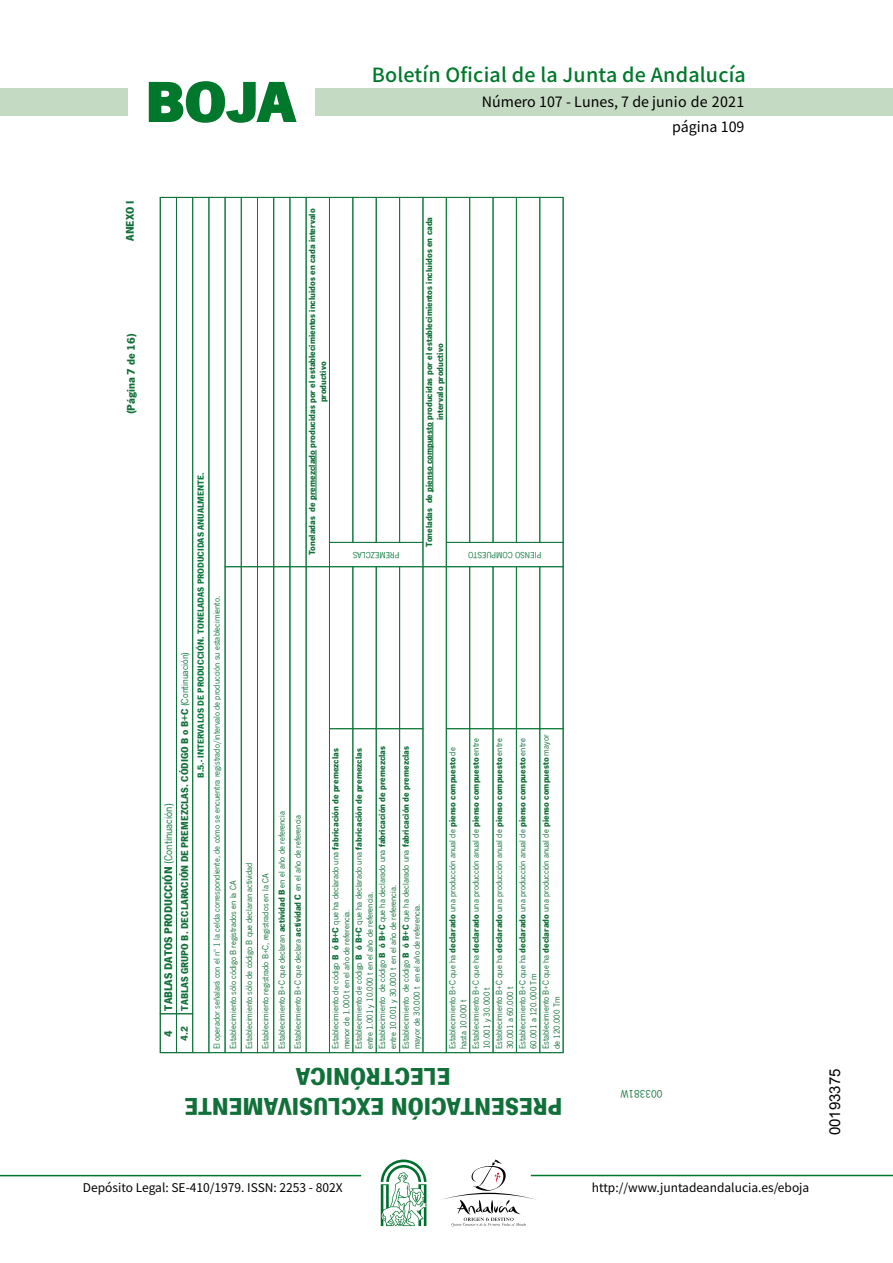
<style>
.page{position:relative;width:893px;height:1263px;background:#fff}
.page>*{position:absolute;margin:0;border:0;box-sizing:border-box;transform-origin:0 0}
.t1{font:700 57.75px "News Got T";color:#00782c;scale:1.14 1}
.t2{font:700 25.2px/30.2px "News Got T";color:#117039;text-align:center}
.t3{font:500 19.5px "Noto Sans HK";letter-spacing:.01em;color:#00782c}
.t4{font:15px "Arial";color:#000}
.t5{font:14.25px/24.5px "Noto Sans HK";color:#000;text-align:right}
.t6{font:12px "Noto Sans HK";color:#000}
.t7{font:700 11.4px "News Got T";color:#117039}
.t8{font:11.4px "News Got T";color:#117039}
.t9{font:700 10.35px "News Got T";color:#117039}
.t10{font:9.15px/10.9px "News Got T";color:#117039}
.t11{font:700 9.15px/10.9px "News Got T";color:#117039;text-align:center}
.t12{font:9.15px "News Got T";color:#0b7a3e}
.t13{font:700 9.15px "News Got T";color:#0b7a3e}
.s1{font-weight:400;color:#0b7a3e}
.s2{font-weight:700}
</style>
<div class="page">
<div style="left:315px;top:88px;width:577px;height:28px;background:#c5dac3"></div>
<div style="left:0;top:88px;width:128px;height:28px;background:#c5dac3"></div>
<hr style="left:0;top:1175px;width:361px;height:1px;background:#00782c">
<hr style="left:531px;top:1175px;width:361px;height:1px;background:#00782c">
<svg style="left:148px;top:81px;width:149px;height:42px"></svg>
<svg style="left:442px;top:1159px;width:100px;height:67px"></svg>
<svg style="left:381px;top:1160px;width:45px;height:66px"></svg>
<div style="left:160px;top:1013px;width:17px;height:40px;border:1px solid #117039"></div>
<div style="left:160px;top:197px;width:17px;height:817px;border:1px solid #117039"></div>
<div style="left:176px;top:1013px;width:17px;height:40px;border:1px solid #117039"></div>
<div style="left:176px;top:197px;width:17px;height:817px;border:1px solid #117039"></div>
<div style="left:192px;top:197px;width:17px;height:856px;border:1px solid #107a3d"></div>
<div style="left:225px;top:567px;width:16px;height:486px;border:1px solid #107a3d"></div>
<div style="left:241px;top:567px;width:17px;height:486px;border:1px solid #107a3d"></div>
<div style="left:257px;top:567px;width:17px;height:486px;border:1px solid #107a3d"></div>
<div style="left:273px;top:567px;width:17px;height:486px;border:1px solid #107a3d"></div>
<div style="left:306px;top:567px;width:23px;height:486px;border:1px solid #107a3d"></div>
<div style="left:329px;top:729px;width:24px;height:324px;border:1px solid #107a3d"></div>
<div style="left:329px;top:567px;width:24px;height:162px;border:1px solid #107a3d"></div>
<div style="left:376px;top:729px;width:24px;height:324px;border:1px solid #107a3d"></div>
<div style="left:376px;top:567px;width:24px;height:162px;border:1px solid #107a3d"></div>
<div style="left:399px;top:729px;width:24px;height:324px;border:1px solid #107a3d"></div>
<div style="left:399px;top:567px;width:24px;height:162px;border:1px solid #107a3d"></div>
<div style="left:225px;top:197px;width:16px;height:370px;border:1px solid #107a3d"></div>
<div style="left:241px;top:197px;width:17px;height:370px;border:1px solid #107a3d"></div>
<div style="left:257px;top:197px;width:17px;height:370px;border:1px solid #107a3d"></div>
<div style="left:273px;top:197px;width:17px;height:370px;border:1px solid #107a3d"></div>
<div style="left:306px;top:197px;width:23px;height:370px;border:1px solid #107a3d"></div>
<hr style="left:316px;top:450px;width:1px;height:50px;background:#117039">
<div style="left:329px;top:542px;width:94px;height:25px;border:1px solid #107a3d"></div>
<div style="left:329px;top:197px;width:24px;height:346px;border:1px solid #107a3d"></div>
<div style="left:376px;top:197px;width:24px;height:346px;border:1px solid #107a3d"></div>
<div style="left:399px;top:197px;width:24px;height:346px;border:1px solid #107a3d"></div>
<div style="left:446px;top:729px;width:24px;height:324px;border:1px solid #107a3d"></div>
<div style="left:446px;top:567px;width:24px;height:162px;border:1px solid #107a3d"></div>
<div style="left:469px;top:729px;width:24px;height:324px;border:1px solid #107a3d"></div>
<div style="left:469px;top:567px;width:24px;height:162px;border:1px solid #107a3d"></div>
<div style="left:493px;top:729px;width:23px;height:324px;border:1px solid #107a3d"></div>
<div style="left:493px;top:567px;width:23px;height:162px;border:1px solid #107a3d"></div>
<div style="left:516px;top:729px;width:24px;height:324px;border:1px solid #107a3d"></div>
<div style="left:516px;top:567px;width:24px;height:162px;border:1px solid #107a3d"></div>
<div style="left:539px;top:729px;width:24px;height:324px;border:1px solid #107a3d"></div>
<div style="left:539px;top:567px;width:24px;height:162px;border:1px solid #107a3d"></div>
<hr style="left:432px;top:422px;width:1px;height:70px;background:#117039">
<div style="left:446px;top:542px;width:117px;height:25px;border:1px solid #0b7a3e"></div>
<div style="left:446px;top:197px;width:24px;height:346px;border:1px solid #107a3d"></div>
<div style="left:469px;top:197px;width:24px;height:346px;border:1px solid #107a3d"></div>
<div style="left:493px;top:197px;width:23px;height:346px;border:1px solid #107a3d"></div>
<div style="left:516px;top:197px;width:24px;height:346px;border:1px solid #107a3d"></div>
<div style="left:539px;top:197px;width:24px;height:346px;border:1px solid #107a3d"></div>
<h1 class="t1" style="left:145px;top:68px;width:133px">BOJA</h1>
<h3 class="t3" style="left:372px;top:64px;width:375px">Boletín Oficial de la Junta de Andalucía</h3>
<h3 class="t5" style="left:482px;top:90px;width:264px">Número 107 - Lunes, 7 de junio de 2021 página 109</h3>
<p class="t7" style="left:123px;top:241px;width:42px;rotate:-90deg">ANEXO I</p>
<p class="t7" style="left:124px;top:414px;width:82px;rotate:-90deg">(Página 7 de 16)</p>
<p class="t13" style="left:195px;top:778px;width:307px;rotate:-90deg">B.5.- INTERVALOS DE PRODUCCIÓN. TONELADAS PRODUCIDAS ANUALMENTE.</p>
<p class="t9" style="left:178px;top:1011px;width:360px;rotate:-90deg">TABLAS GRUPO B. DECLARACIÓN DE PREMEZCLAS. CÓDIGO B o B+C <span class="s1">(Continuación)</span></p>
<p class="t7" style="left:162px;top:1011px;width:209px;rotate:-90deg">TABLAS DATOS PRODUCCIÓN <span class="s1">(Continuación)</span></p>
<p class="t7" style="left:161px;top:1037px;width:8px;rotate:-90deg">4</p>
<p class="t9" style="left:178px;top:1041px;width:16px;rotate:-90deg">4.2</p>
<p class="t11" style="left:306px;top:555px;width:348px;rotate:-90deg">Toneladas de premezclado producidas por el establecimientos incluidos en cada intervalo productivo</p>
<p class="t12" style="left:399px;top:560px;width:48px;rotate:-180deg">PREMEZCLAS</p>
<p class="t11" style="left:423px;top:547px;width:332px;rotate:-90deg">Toneladas de pienso compuesto producidas por el establecimientos incluidos en cada intervalo productivo</p>
<p class="t12" style="left:541px;top:560px;width:75px;rotate:-180deg">PIENSO COMPUESTO</p>
<p class="t12" style="left:212px;top:1049px;width:455px;rotate:-90deg">El operador señalará con el nº 1 la celda correspondiente, de cómo se encuentra registrado/intervalo de producción su establecimiento.</p>
<p class="t10" style="left:225px;top:1049px;width:240px;line-height:16.2px;rotate:-90deg">Establecimiento sólo código B registrados en la CA<br>Establecimiento sólo de código B que declaran actividad Establecimiento registrado B+C, registrados en la CA<br>Establecimiento B+C que declaran <span class="s2">actividad B</span> en el año de referencia Establecimiento B+C que declara <span class="s2">actividad C</span> en el año de referencia</p>
<p class="t10" style="left:330px;top:1049px;width:303px;rotate:-90deg">Establecimiento de código <span class="s2">B ó B+C</span> que ha declarado una <span class="s2">fabricación de premezclas </span>menor de 1.000 t en el año de referencia.</p>
<p class="t10" style="left:353px;top:1049px;width:303px;rotate:-90deg">Establecimiento de código <span class="s2">B ó B+C</span> que ha declarado una <span class="s2">fabricación de premezclas </span>entre 1.001 y 10.000 t en el año de referencia.</p>
<p class="t10" style="left:377px;top:1049px;width:305px;rotate:-90deg">Establecimiento de código <span class="s2">B ó B+C</span> que ha declarado una <span class="s2">fabricación de premezclas </span>entre 10.001 y 30.000 t en el año de referencia.</p>
<p class="t10" style="left:400px;top:1049px;width:305px;rotate:-90deg">Establecimiento de código <span class="s2">B ó B+C</span> que ha declarado una <span class="s2">fabricación de premezclas </span>mayor de 30.000 t en el año de referencia.</p>
<p class="t10" style="left:447px;top:1049px;width:304px;rotate:-90deg">Establecimiento B+C que ha <span class="s2">declarado</span> una producción anual de <span class="s2">pienso compuesto</span> de hasta 10.000 t</p>
<p class="t10" style="left:470px;top:1049px;width:312px;rotate:-90deg">Establecimiento B+C que ha <span class="s2">declarado</span> una producción anual de <span class="s2">pienso compuesto</span> entre<br>10.001 y 30.000 t</p>
<p class="t10" style="left:494px;top:1049px;width:312px;rotate:-90deg">Establecimiento B+C que ha <span class="s2">declarado</span> una producción anual de <span class="s2">pienso compuesto</span> entre<br>30.001 a 60.000 t</p>
<p class="t10" style="left:517px;top:1049px;width:312px;rotate:-90deg">Establecimiento B+C que ha <span class="s2">declarado</span> una producción anual de <span class="s2">pienso compuesto</span> entre<br>60.001 a 120.000 Tm</p>
<p class="t10" style="left:540px;top:1049px;width:316px;rotate:-90deg">Establecimiento B+C que ha <span class="s2">declarado</span> una producción anual de <span class="s2">pienso compuesto</span> mayor de 120.000 Tm</p>
<h2 class="t2" style="left:562px;top:1122px;width:379px;rotate:-180deg">PRESENTACIÓN EXCLUSIVAMENTE<br>ELECTRÓNICA</h2>
<p class="t8" style="left:662px;top:1100px;width:43px;rotate:-180deg">003381W</p>
<h3 class="t6" style="left:83px;top:1181px;width:261px">Depósito Legal: SE-410/1979. ISSN: 2253 - 802X</h3>
<h3 class="t6" style="left:592px;top:1181px;width:219px">http://www.juntadeandalucia.es/eboja</h3>
<h3 class="t4" style="left:825px;top:1135px;width:68px;rotate:-90deg">00193375</h3>
</div>
